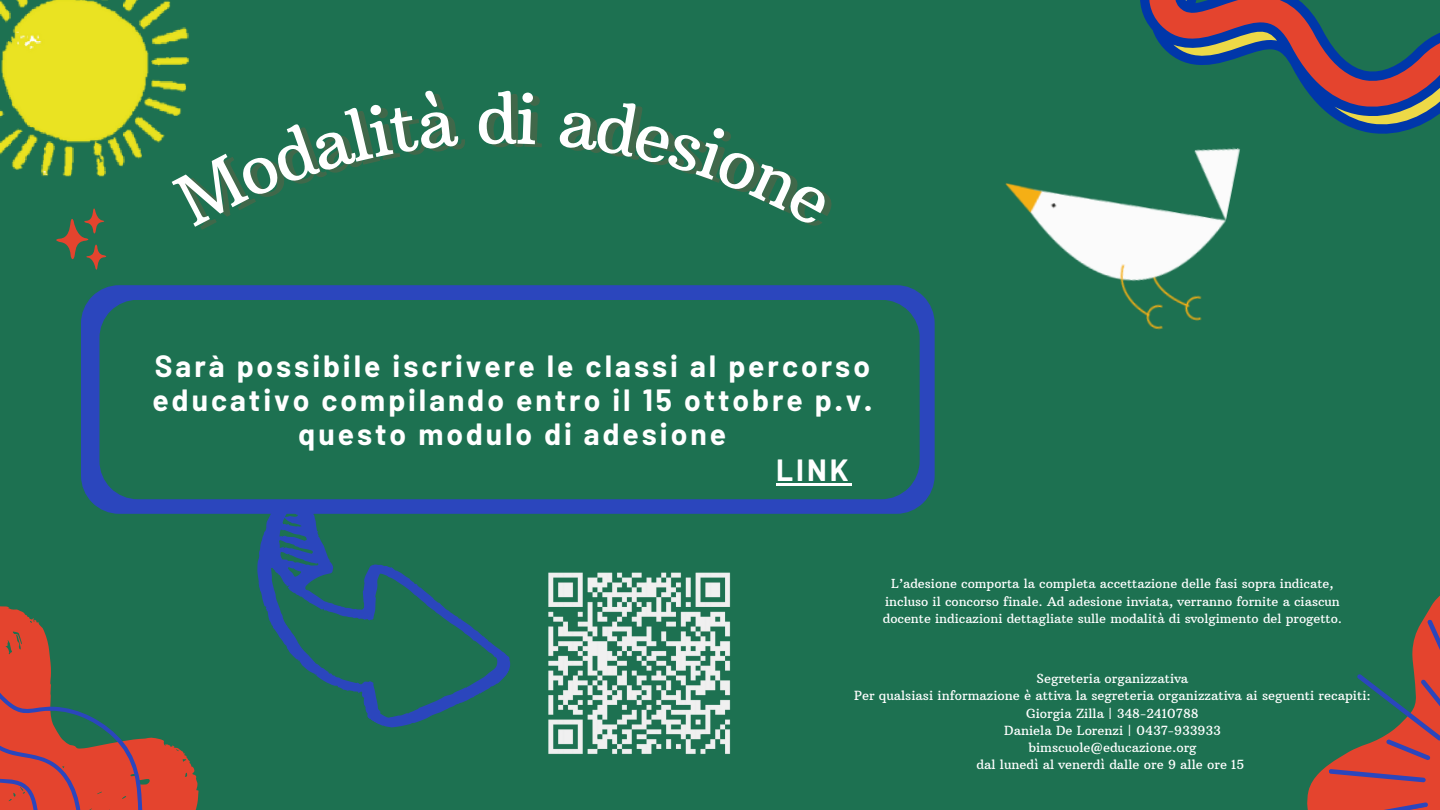
<style>
.page{position:relative;width:1440px;height:810px;background:#1d7151}
.page>*{position:absolute;margin:0;border:0;box-sizing:border-box;transform-origin:0 0}
.t1{font:700 30px "Barlow";letter-spacing:.1em;color:#fff}
.t2{font:12.8px/17.2px "Arbutus Slab";color:#fff;text-align:center}
.t3{font:12.7px/17.2px "Arbutus Slab";color:#fff;text-align:center}
</style>
<div class="page">
<img style="left:1005px;top:183px;width:207px;height:147px">
<svg style="left:0;top:606px;width:199px;height:204px"></svg>
<svg style="left:56px;top:208px;width:51px;height:62px"></svg>
<svg style="left:1307px;top:612px;width:133px;height:198px"></svg>
<svg style="left:1061px;top:0;width:379px;height:239px"></svg>
<svg style="left:257px;top:514px;width:254px;height:214px"></svg>
<svg style="left:81px;top:285px;width:854px;height:229px;background:#2a48b6"></svg>
<svg style="left:99px;top:300px;width:821px;height:199px"></svg>
<img style="left:0;top:0;width:189px;height:177px">
<hr style="left:776px;top:483px;width:76px;height:3px;background:#fff">
<img style="left:548px;top:572px;width:183px;height:182px">
<svg style="left:178px;top:87px;width:11px;height:90px"></svg>
<h1 class="t1" style="left:155px;top:347px;width:717px">Sarà possibile iscrivere le classi al percorso</h1>
<h1 class="t1" style="left:153px;top:381px;width:721px">educativo compilando entro il 15 ottobre p.v.</h1>
<h1 class="t1" style="left:299px;top:415px;width:429px">questo modulo di adesione</h1>
<h1 class="t1" style="left:776px;top:451px;width:74px">LINK</h1>
<p class="t3" style="left:883px;top:575px;width:461px">L’adesione comporta la completa accettazione delle fasi sopra indicate, incluso il concorso finale. Ad adesione inviata, verranno fornite a ciascun docente indicazioni dettagliate sulle modalità di svolgimento del progetto.</p>
<p class="t2" style="left:854px;top:670px;width:518px">Segreteria organizzativa<br>Per qualsiasi informazione è attiva la segreteria organizzativa ai seguenti recapiti:<br>Giorgia Zilla | 348-2410788<br>Daniela De Lorenzi | 0437-933933<br>bimscuole@educazione.org<br>dal lunedì al venerdì dalle ore 9 alle ore 15</p>
</div>
